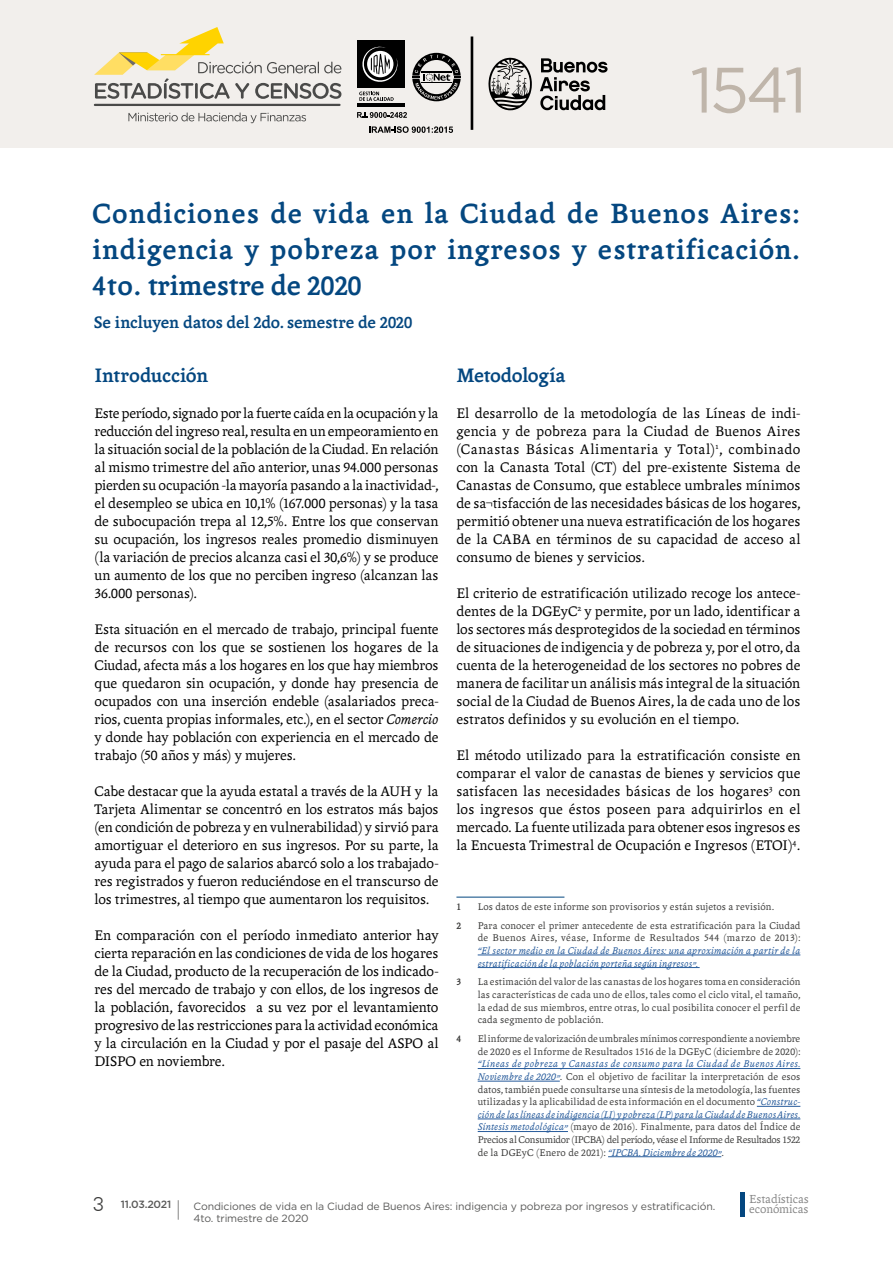
<style>
.page{position:relative;width:893px;height:1263px;background:#fff}
.page>*{position:absolute;margin:0;border:0;box-sizing:border-box;transform-origin:0 0}
.t1{font:64.05px "Gotham";color:#bfb5aa}
.t2{font:700 30px/36px "Andralis ND Os F";letter-spacing:.035em;color:#044780;text-align:justify}
.t3{font:700 21px "Andralis ND Os F";letter-spacing:-.01em;color:#044780}
.t4{font:21px "Gotham";color:#5a5a59;scale:.5 1}
.t5{font:300 19.5px "Zurich BT";color:#3c3c3b}
.t6{font:700 18px "Andralis ND Os F";letter-spacing:-.005em;color:#044780}
.t7{font:15px/18px "Andralis ND Os F";color:#000;text-align:justify}
.t8{font:12.6px "Andralis ND Os F";color:#878787}
.t9{font:10.5px/12.6px "Andralis ND Os F";letter-spacing:.01em;color:#3c3c3b;text-align:justify}
.t10{font:italic 10.5px/12.6px "Andralis ND Os F";letter-spacing:.02em;color:#275b9b;text-align:justify}
.t11{font:10.5px "Gotham";letter-spacing:-.01em;color:#5a5a59}
.t12{font:500 10.5px "Gotham";letter-spacing:-.02em;color:#5a5a59}
.t13{font:700 10.5px "Andralis NDSC";color:#3c3c3b}
.s1{font-family:"Andralis NDSC"}
.s2{font-style:italic}
.s3{font-style:normal;color:#3c3c3b}
.s4{font-family:"Andralis NDSC";font-style:normal;color:#3c3c3b}
.s5{font-style:italic;color:#275b9b}
.s6{font-family:"Andralis NDSC";font-style:italic;color:#275b9b}
</style>
<div class="page">
<hr style="left:740px;top:1192px;width:4px;height:24px;background:#044780">
<div style="left:0;top:0;width:893px;height:147px;background:#f2efec"></div>
<hr style="left:471px;top:37px;width:2px;height:93px;background:#000">
<svg style="left:488px;top:58px;width:44px;height:52px"></svg>
<svg style="left:540px;top:58px;width:68px;height:52px"></svg>
<svg style="left:94px;top:27px;width:247px;height:72px"></svg>
<hr style="left:95px;top:104px;width:245px;height:2px;background:#4a4a49">
<div style="left:357px;top:40px;width:48px;height:48px;background:#000"></div>
<hr style="left:357px;top:103px;width:48px;height:4px;background:#000">
<svg style="left:362px;top:46px;width:36px;height:36px"></svg>
<svg style="left:359px;top:92px;width:35px;height:9px"></svg>
<svg style="left:357px;top:112px;width:50px;height:6px"></svg>
<svg style="left:412px;top:53px;width:49px;height:48px"></svg>
<svg style="left:369px;top:126px;width:84px;height:7px"></svg>
<svg style="left:128px;top:112px;width:178px;height:11px"></svg>
<hr style="left:456px;top:897px;width:108px;height:1px;background:#044780">
<hr style="left:478px;top:955px;width:322px;height:1px;background:#275b9b">
<hr style="left:478px;top:967px;width:222px;height:1px;background:#275b9b">
<hr style="left:478px;top:1068px;width:322px;height:1px;background:#275b9b">
<hr style="left:478px;top:1081px;width:82px;height:1px;background:#275b9b">
<hr style="left:757px;top:1106px;width:43px;height:1px;background:#275b9b">
<hr style="left:478px;top:1119px;width:322px;height:1px;background:#275b9b">
<hr style="left:478px;top:1131px;width:90px;height:1px;background:#275b9b">
<hr style="left:608px;top:1156px;width:113px;height:1px;background:#275b9b">
<h1 class="t1" style="left:690px;top:49px;width:119px">1541</h1>
<h2 class="t2" style="left:93px;top:196px;width:708px">Condiciones de vida en la Ciudad de Buenos Aires: indigencia y pobreza por ingresos y estratificación.<br><span class="s1">4</span>to. trimestre de <span class="s1">2020</span></h2>
<p class="t6" style="left:94px;top:312px;width:320px">Se incluyen datos del <span class="s1">2</span>do. semestre de <span class="s1">2020</span></p>
<h3 class="t3" style="left:95px;top:364px;width:115px">Introducción</h3>
<p class="t7" style="left:94px;top:404px;width:345px">Este período, signado por la fuerte caída en la ocupación y la reducción del ingreso real, resulta en un empeoramiento en la situación social de la población de la Ciudad. En relación al mismo trimestre del año anterior, unas <span class="s1">94</span>.<span class="s1">000</span> personas pierden su ocupación -la mayoría pasando a la inactividad-, el desempleo se ubica en <span class="s1">10</span>,<span class="s1">1</span>% (<span class="s1">167</span>.<span class="s1">000</span> personas) y la tasa de subocupación trepa al <span class="s1">12</span>,<span class="s1">5</span>%. Entre los que conservan su ocupación, los ingresos reales promedio disminuyen (la variación de precios alcanza casi el <span class="s1">30</span>,<span class="s1">6</span>%) y se produce un aumento de los que no perciben ingreso (alcanzan las <span class="s1">36</span>.<span class="s1">000</span> personas).</p>
<p class="t7" style="left:95px;top:620px;width:345px">Esta situación en el mercado de trabajo, principal fuente de recursos con los que se sostienen los hogares de la Ciudad, afecta más a los hogares en los que hay miembros que quedaron sin ocupación, y donde hay presencia de ocupados con una inserción endeble (asalariados preca&shy;rios, cuenta propias informales, etc.), en el sector <span class="s2">Comercio </span>y donde hay población con experiencia en el mercado de trabajo (<span class="s1">50</span> años y más) y mujeres.</p>
<p class="t7" style="left:95px;top:782px;width:345px">Cabe destacar que la ayuda estatal a través de la AUH y la Tarjeta Alimentar se concentró en los estratos más bajos (en condición de pobreza y en vulnerabilidad) y sirvió para amortiguar el deterioro en sus ingresos. Por su parte, la ayuda para el pago de salarios abarcó solo a los trabajado&shy;res registrados y fueron reduciéndose en el transcurso de los trimestres, al tiempo que aumentaron los requisitos.</p>
<p class="t7" style="left:95px;top:926px;width:345px">En comparación con el período inmediato anterior hay cierta reparación en las condiciones de vida de los hogares de la Ciudad, producto de la recuperación de los indicado&shy;res del mercado de trabajo y con ellos, de los ingresos de la población, favorecidos a su vez por el levantamiento progresivo de las restricciones para la actividad económica y la circulación en la Ciudad y por el pasaje del ASPO al DISPO en noviembre.</p>
<h3 class="t3" style="left:456px;top:364px;width:111px">Metodología</h3>
<p class="t7" style="left:456px;top:404px;width:346px">El desarrollo de la metodología de las Líneas de indi&shy;gencia y de pobreza para la Ciudad de Buenos Aires (Canastas Básicas Alimentaria y Total)<sup>1</sup>, combinado con la Canasta Total (CT) del pre-existente Sistema de Canastas de Consumo, que establece umbrales mínimos de sa¬tisfacción de las necesidades básicas de los hogares, permitió obtener una nueva estratificación de los hogares de la CABA en términos de su capacidad de acceso al consumo de bienes y servicios.</p>
<p class="t7" style="left:456px;top:584px;width:345px">El criterio de estratificación utilizado recoge los antece&shy;dentes de la DGEyC<sup>2</sup> y permite, por un lado, identificar a los sectores más desprotegidos de la sociedad en términos de situaciones de indigencia y de pobreza y, por el otro, da cuenta de la heterogeneidad de los sectores no pobres de manera de facilitar un análisis más integral de la situación social de la Ciudad de Buenos Aires, la de cada uno de los estratos definidos y su evolución en el tiempo.</p>
<p class="t7" style="left:456px;top:746px;width:345px">El método utilizado para la estratificación consiste en comparar el valor de canastas de bienes y servicios que satisfacen las necesidades básicas de los hogares<sup>3</sup> con los ingresos que éstos poseen para adquirirlos en el mercado. La fuente utilizada para obtener esos ingresos es la Encuesta Trimestral de Ocupación e Ingresos (ETOI)<sup>4</sup>.</p>
<p class="t13" style="left:456px;top:901px;width:6px">1</p>
<p class="t9" style="left:478px;top:900px;width:298px">Los datos de este informe son provisorios y están sujetos a revisión.</p>
<p class="t13" style="left:456px;top:920px;width:6px">2</p>
<p class="t10" style="left:478px;top:919px;width:324px"><span class="s3">Para conocer el primer antecedente de esta estratificación para la Ciudad de Buenos Aires, véase, Informe de Resultados</span> <span class="s4">544</span> <span class="s3">(marzo de</span> <span class="s4">2013</span><span class="s3">): </span>“El sector medio en la Ciudad de Buenos Aires: una aproximación a partir de la estratificación de la población porteña según ingresos”.</p>
<p class="t13" style="left:456px;top:976px;width:6px">3</p>
<p class="t9" style="left:478px;top:976px;width:324px">La estimación del valor de las canastas de los hogares toma en consideración las características de cada uno de ellos, tales como el ciclo vital, el tamaño, la edad de sus miembros, entre otras, lo cual posibilita conocer el perfil de cada segmento de población.</p>
<p class="t13" style="left:456px;top:1033px;width:6px">4</p>
<p class="t9" style="left:478px;top:1033px;width:324px">El informe de valorización de umbrales mínimos correspondiente a noviembre de <span class="s1">2020</span> es el Informe de Resultados <span class="s1">1516</span> de la DGEyC (diciembre de <span class="s1">2020</span>): <span class="s5">“Líneas de pobreza y Canastas de consumo para la Ciudad de Buenos Aires.<br>Noviembre de</span> <span class="s6">2020</span><span class="s5">”</span>. Con el objetivo de facilitar la interpretación de esos datos, también puede consultarse una síntesis de la metodología, las fuentes utilizadas y la aplicabilidad de esta información en el documento <span class="s5">“Construc&shy;ción de las líneas de indigencia (LI) y pobreza (LP) para la Ciudad de Buenos Aires.<br>Síntesis metodológica”</span> (mayo de <span class="s1">2016</span>). Finalmente, para datos del Índice de Precios al Consumidor (IPCBA) del período, véase el Informe de Resultados <span class="s1">1522 </span>de la DGEyC (Enero de <span class="s1">2021</span>): <span class="s5">“IPCBA. Diciembre de</span> <span class="s6">2020</span><span class="s5">”</span>.</p>
<p class="t8" style="left:749px;top:1192px;width:61px">Estadísticas</p>
<h3 class="t5" style="left:93px;top:1192px;width:12px">3</h3>
<p class="t11" style="left:193px;top:1199px;width:523px">Condiciones de vida en la Ciudad de Buenos Aires: indigencia y pobreza por ingresos y estratificación.</p>
<p class="t8" style="left:749px;top:1203px;width:61px">económicas</p>
<p class="t11" style="left:193px;top:1211px;width:117px">4to. trimestre de 2020</p>
<p class="t12" style="left:121px;top:1198px;width:52px">11.03.2021</p>
<h3 class="t4" style="left:177px;top:1196px;width:8px">|</h3>
</div>
